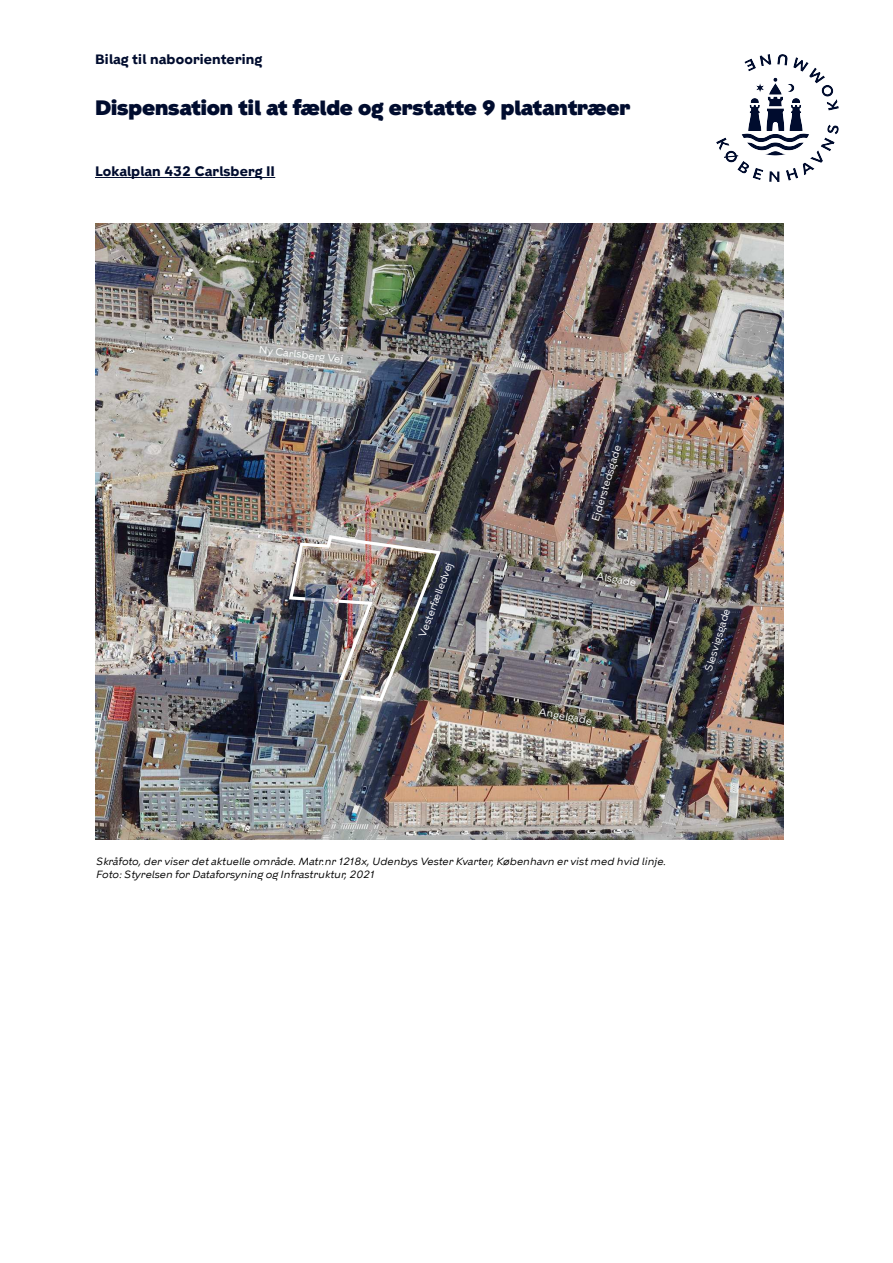
<style>
.page{position:relative;width:893px;height:1263px;background:#fff}
.page>*{position:absolute;margin:0;border:0;box-sizing:border-box;transform-origin:0 0}
.t1{font:900 21px "KBH";letter-spacing:-.005em;color:#000c2e}
.t2{font:700 13.5px "KBH";letter-spacing:.01em;color:#000c2e}
.t3{font:italic 10.5px/12.6px "KBH";color:#000}
.t4{font:10.5px "KBH";color:#fff}
</style>
<div class="page">
<img style="left:95px;top:223px;width:689px;height:617px">
<hr style="left:95px;top:177px;width:180px;height:1px;background:#000c2e">
<img style="left:716px;top:54px;width:122px;height:128px">
<img style="left:289px;top:535px;width:152px;height:166px">
<p class="t2" style="left:95px;top:54px;width:169px">Bilag til naboorientering</p>
<h1 class="t1" style="left:95px;top:99px;width:537px">Dispensation til at fælde og erstatte 9 platantræer</h1>
<p class="t2" style="left:95px;top:166px;width:182px">Lokalplan 432 Carlsberg II</p>
<p class="t4" style="left:259px;top:345px;width:87px;rotate:7deg">Ny Carlsberg Vej</p>
<p class="t4" style="left:418px;top:635px;width:80px;rotate:-69deg">Vesterfælledvej</p>
<p class="t4" style="left:591px;top:520px;width:81px;rotate:-73deg">Ejderstedsgade</p>
<p class="t4" style="left:597px;top:572px;width:42px;rotate:10deg">Alsgade</p>
<p class="t4" style="left:540px;top:708px;width:56px;rotate:10deg">Angelgade</p>
<p class="t4" style="left:704px;top:670px;width:66px;rotate:-73deg">Slesvigsgade</p>
<p class="t3" style="left:96px;top:856px;width:572px">Skråfoto, der viser det aktuelle område. Matr.nr 1218x, Udenbys Vester Kvarter, København er vist med hvid linje.<br>Foto: Styrelsen for Dataforsyning og Infrastruktur, 2021</p>
</div>
